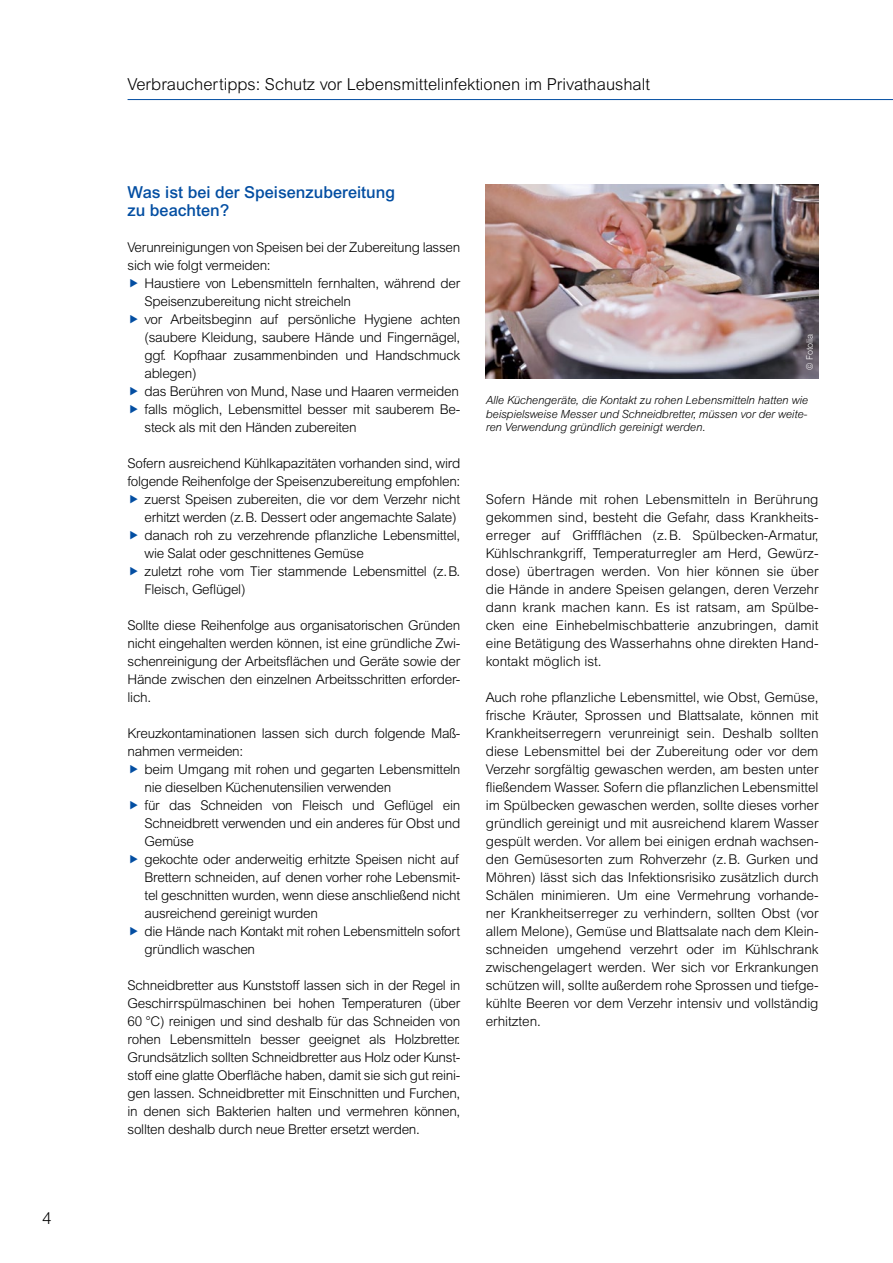
<style>
.page{position:relative;width:893px;height:1263px;background:#fff}
.page>*{position:absolute;margin:0;border:0;box-sizing:border-box;transform-origin:0 0}
.t1{font:300 16.5px "Arial MT Pro";color:#000}
.t2{font:500 16.5px/18px "Arial MT Pro";color:#034ea2}
.t3{font:300 13.5px/18px "Arial MT Pro";letter-spacing:-.02em;color:#000}
.t4{font:italic 300 11.25px/13.5px "Arial MT Pro";letter-spacing:-.01em;color:#000;text-align:justify}
.t5{font:300 9px "Arial MT Pro";color:#fff}
</style>
<div class="page">
<hr style="left:128px;top:99px;width:765px;height:1px;background:#034ea2">
<img style="left:486px;top:185px;width:333px;height:193px">
<p class="t1" style="left:43px;top:1208px;width:11px">4</p>
<p class="t1" style="left:128px;top:74px;width:524px">Verbrauchertipps: Schutz vor Lebensmittelinfektionen im Privathaushalt</p>
<p class="t2" style="left:128px;top:184px;width:269px">Was ist bei der Speisenzubereitung zu beachten?</p>
<p class="t3" style="left:128px;top:239px;width:334px">Verunreinigungen von Speisen bei der Zubereitung lassen sich wie folgt vermeiden:</p>
<p class="t3" style="left:145px;top:275px;width:317px">Haustiere von Lebensmitteln fernhalten, während der Speisenzubereitung nicht streicheln<br>vor Arbeitsbeginn auf persönliche Hygiene achten (saubere Kleidung, saubere Hände und Fingernägel, ggf. Kopfhaar zusammenbinden und Handschmuck ablegen)<br>das Berühren von Mund, Nase und Haaren vermeiden falls möglich, Lebensmittel besser mit sauberem Be&shy;steck als mit den Händen zubereiten</p>
<p class="t3" style="left:128px;top:455px;width:334px">Sofern ausreichend Kühlkapazitäten vorhanden sind, wird</p>
<p class="t3" style="left:128px;top:473px;width:334px">folgende Reihenfolge der Speisenzubereitung empfohlen:</p>
<p class="t3" style="left:145px;top:491px;width:317px">zuerst Speisen zubereiten, die vor dem Verzehr nicht</p>
<p class="t3" style="left:145px;top:509px;width:313px">erhitzt werden (z.B. Dessert oder angemachte Salate)</p>
<p class="t3" style="left:145px;top:527px;width:317px">danach roh zu verzehrende pflanzliche Lebensmittel,</p>
<p class="t3" style="left:145px;top:545px;width:221px">wie Salat oder geschnittenes Gemüse</p>
<p class="t3" style="left:145px;top:562px;width:317px">zuletzt rohe vom Tier stammende Lebensmittel (z.B.</p>
<p class="t3" style="left:145px;top:580px;width:102px">Fleisch, Geflügel)</p>
<p class="t3" style="left:128px;top:616px;width:334px;text-align:justify">Sollte diese Reihenfolge aus organisatorischen Gründen nicht eingehalten werden können, ist eine gründliche Zwi&shy;schenreinigung der Arbeitsflächen und Geräte sowie der Hände zwischen den einzelnen Arbeitsschritten erforder&shy;lich.</p>
<p class="t3" style="left:128px;top:724px;width:334px">Kreuzkontaminationen lassen sich durch folgende Maß&shy;nahmen vermeiden:</p>
<p class="t3" style="left:145px;top:760px;width:317px">beim Umgang mit rohen und gegarten Lebensmitteln nie dieselben Küchenutensilien verwenden<br>für das Schneiden von Fleisch und Geflügel ein Schneidbrett verwenden und ein anderes für Obst und Gemüse<br>gekochte oder anderweitig erhitzte Speisen nicht auf Brettern schneiden, auf denen vorher rohe Lebensmit&shy;tel geschnitten wurden, wenn diese anschließend nicht ausreichend gereinigt wurden<br>die Hände nach Kontakt mit rohen Lebensmitteln sofort gründlich waschen</p>
<p class="t3" style="left:128px;top:976px;width:334px;text-align:justify">Schneidbretter aus Kunststoff lassen sich in der Regel in Geschirrspülmaschinen bei hohen Temperaturen (über 60 °C) reinigen und sind deshalb für das Schneiden von rohen Lebensmitteln besser geeignet als Holzbretter.<br>Grundsätzlich sollten Schneidbretter aus Holz oder Kunst&shy;stoff eine glatte Oberfläche haben, damit sie sich gut reini&shy;gen lassen. Schneidbretter mit Einschnitten und Furchen, in denen sich Bakterien halten und vermehren können, sollten deshalb durch neue Bretter ersetzt werden.</p>
<p class="t5" style="left:804px;top:369px;width:37px;rotate:-90deg">© Fotolia</p>
<p class="t4" style="left:486px;top:394px;width:324px">Alle Küchengeräte, die Kontakt zu rohen Lebensmitteln hatten wie beispielsweise Messer und Schneidbretter, müssen vor der weite&shy;ren Verwendung gründlich gereinigt werden.</p>
<p class="t3" style="left:486px;top:490px;width:334px;text-align:justify">Sofern Hände mit rohen Lebensmitteln in Berührung gekommen sind, besteht die Gefahr, dass Krankheits&shy;erreger auf Griffflächen (z.B. Spülbecken-Armatur, Kühlschrankgriff, Temperaturregler am Herd, Gewürz&shy;dose) übertragen werden. Von hier können sie über die Hände in andere Speisen gelangen, deren Verzehr dann krank machen kann. Es ist ratsam, am Spülbe&shy;cken eine Einhebelmischbatterie anzubringen, damit eine Betätigung des Wasserhahns ohne direkten Hand&shy;kontakt möglich ist.</p>
<p class="t3" style="left:486px;top:688px;width:334px;text-align:justify">Auch rohe pflanzliche Lebensmittel, wie Obst, Gemüse, frische Kräuter, Sprossen und Blattsalate, können mit Krankheitserregern verunreinigt sein. Deshalb sollten diese Lebensmittel bei der Zubereitung oder vor dem Verzehr sorgfältig gewaschen werden, am besten unter fließendem Wasser. Sofern die pflanzlichen Lebensmittel im Spülbecken gewaschen werden, sollte dieses vorher gründlich gereinigt und mit ausreichend klarem Wasser gespült werden. Vor allem bei einigen erdnah wachsen&shy;den Gemüsesorten zum Rohverzehr (z.B. Gurken und Möhren) lässt sich das Infektionsrisiko zusätzlich durch Schälen minimieren. Um eine Vermehrung vorhande&shy;ner Krankheitserreger zu verhindern, sollten Obst (vor allem Melone), Gemüse und Blattsalate nach dem Klein&shy;schneiden umgehend verzehrt oder im Kühlschrank zwischengelagert werden. Wer sich vor Erkrankungen schützen will, sollte außerdem rohe Sprossen und tiefge&shy;kühlte Beeren vor dem Verzehr intensiv und vollständig erhitzten.</p>
</div>
